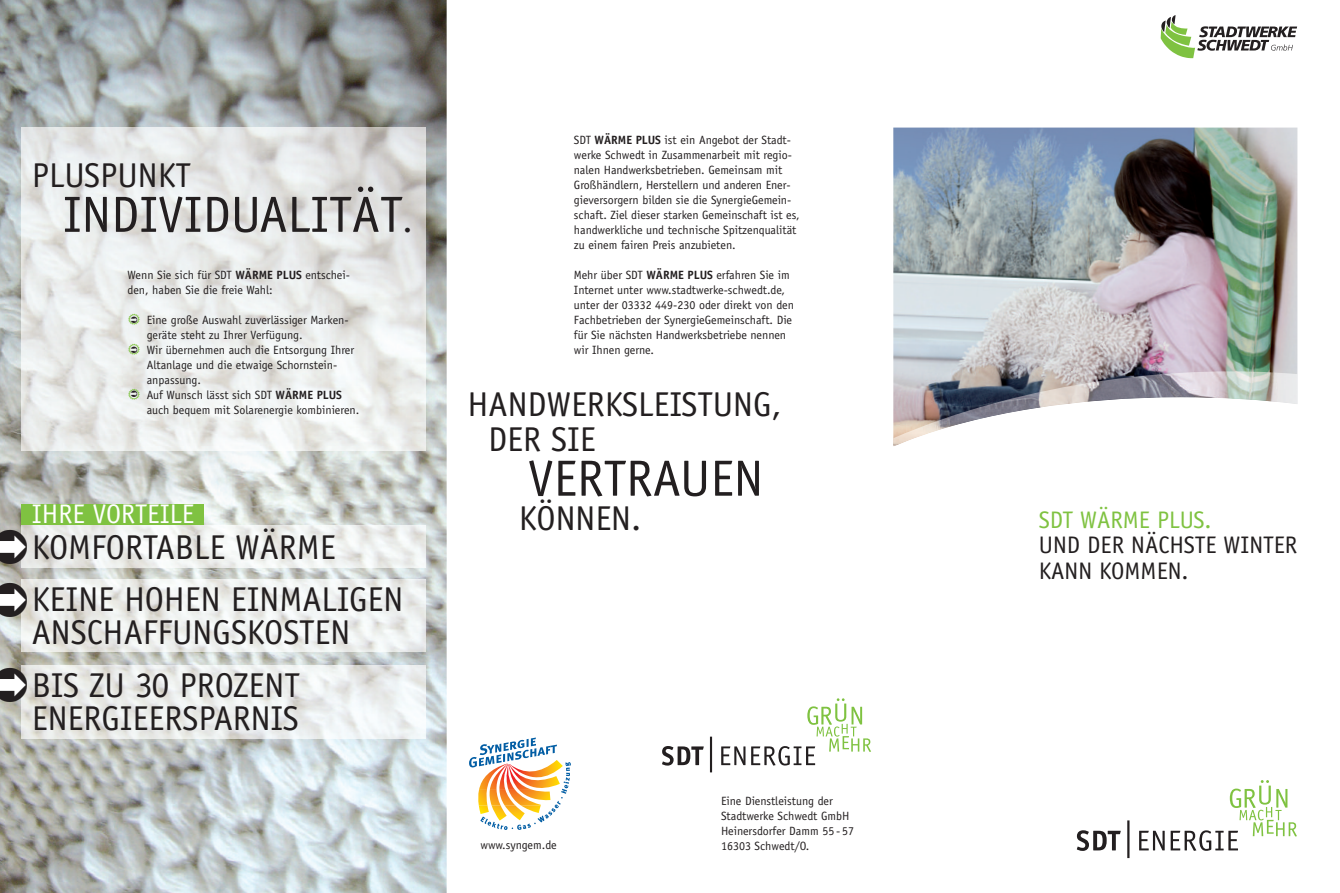
<style>
.page{position:relative;width:1340px;height:893px;background:#fff}
.page>*{position:absolute;margin:0;border:0;box-sizing:border-box;transform-origin:0 0}
.t1{font:51px "Officina Sans";color:#231f20}
.t2{font:34.5px/52.5px "Officina Sans";color:#231f20}
.t3{font:27px "Officina Sans";color:#fff}
.t4{font:24px/25.5px "Officina Sans";color:#231f20}
.t5{font:24px "Officina Sans";color:#7fc241}
.t6{font:12px/15px "Officina Sans";color:#231f20}
.s1{font-size:34.5px}
.s2{font-weight:700}
.s3{font-size:36px}
</style>
<div class="page">
<img style="left:893px;top:128px;width:404px;height:243px">
<img style="left:893px;top:371px;width:404px;height:69px">
<svg style="left:1076px;top:830px;width:44px;height:21px"></svg>
<svg style="left:1139px;top:831px;width:25px;height:19px"></svg>
<hr style="left:1127px;top:820px;width:2px;height:38px;background:#231f20">
<svg style="left:1170px;top:780px;width:126px;height:71px"></svg>
<svg style="left:1160px;top:15px;width:137px;height:43px"></svg>
<svg style="left:662px;top:746px;width:41px;height:20px"></svg>
<svg style="left:721px;top:746px;width:24px;height:19px"></svg>
<hr style="left:710px;top:737px;width:2px;height:35px;background:#231f20">
<svg style="left:751px;top:698px;width:120px;height:67px"></svg>
<svg style="left:469px;top:737px;width:102px;height:93px"></svg>
<img style="left:479px;top:805px;width:61px;height:16px">
<img style="left:478px;top:790px;width:72px;height:15px">
<img style="left:479px;top:760px;width:84px;height:32px">
<svg style="left:504px;top:764px;width:14px;height:14px"></svg>
<img style="left:0;top:0;width:446px;height:893px">
<img style="left:21px;top:128px;width:404px;height:323px">
<img style="left:21px;top:525px;width:404px;height:42px">
<img style="left:21px;top:579px;width:404px;height:72px">
<img style="left:21px;top:666px;width:404px;height:72px">
<div style="left:21px;top:504px;width:183px;height:20px;background:#7fc241"></div>
<svg style="left:128px;top:313px;width:12px;height:12px"></svg>
<svg style="left:128px;top:344px;width:12px;height:11px"></svg>
<svg style="left:128px;top:388px;width:12px;height:12px"></svg>
<svg style="left:0;top:529px;width:27px;height:34px"></svg>
<svg style="left:0;top:583px;width:27px;height:34px"></svg>
<svg style="left:0;top:668px;width:27px;height:34px"></svg>
<h2 class="t2" style="left:32px;top:152px;width:161px">PLUSPUNKT</h2>
<h1 class="t1" style="left:63px;top:195px;width:351px">INDIVIDUALITÄT<span class="s1">.</span></h1>
<p class="t6" style="left:128px;top:268px;width:224px">Wenn Sie sich für SDT <span class="s2">WÄRME PLUS</span> entschei&shy;den, haben Sie die freie Wahl:</p>
<p class="t6" style="left:147px;top:313px;width:214px">Eine große Auswahl zuverlässiger Marken&shy;geräte steht zu Ihrer Verfügung.<br>Wir übernehmen auch die Entsorgung Ihrer Altanlage und die etwaige Schornstein&shy;anpassung.<br>Auf Wunsch lässt sich SDT <span class="s2">WÄRME PLUS </span>auch bequem mit Solarenergie kombinieren.</p>
<h3 class="t3" style="left:32px;top:504px;width:164px">IHRE VORTEILE</h3>
<h2 class="t2" style="left:32px;top:524px;width:373px">KOMFORTABLE WÄRME<br>KEINE HOHEN EINMALIGEN</h2>
<h2 class="t2" style="left:32px;top:609px;width:320px">ANSCHAFFUNGSKOSTEN<br>BIS ZU <span class="s3">30</span> PROZENT</h2>
<h2 class="t2" style="left:32px;top:695px;width:268px">ENERGIEERSPARNIS</h2>
<p class="t6" style="left:574px;top:133px;width:227px">SDT <span class="s2">WÄRME PLUS</span> ist ein Angebot der Stadt&shy;werke Schwedt in Zusammenarbeit mit regio&shy;nalen Handwerksbetrieben. Gemeinsam mit Großhändlern, Herstellern und anderen Ener&shy;gieversorgern bilden sie die SynergieGemein&shy;schaft. Ziel dieser starken Gemeinschaft ist es, handwerkliche und technische Spitzenqualität zu einem fairen Preis anzubieten.</p>
<p class="t6" style="left:574px;top:268px;width:221px">Mehr über SDT <span class="s2">WÄRME PLUS</span> erfahren Sie im Internet unter www.stadtwerke-schwedt.de, unter der 03332 449-230 oder direkt von den Fachbetrieben der SynergieGemeinschaft. Die für Sie nächsten Handwerksbetriebe nennen wir Ihnen gerne.</p>
<h2 class="t2" style="left:488px;top:390px;width:295px;line-height:34.5px;text-indent:-20px">HANDWERKSLEISTUNG,<br>DER SIE</h2>
<h1 class="t1" style="left:528px;top:459px;width:237px">VERTRAUEN</h1>
<h2 class="t2" style="left:518px;top:495px;width:124px">KÖNNEN.</h2>
<p class="t6" style="left:480px;top:839px;width:78px">www.syngem.de</p>
<p class="t6" style="left:721px;top:794px;width:135px">Eine Dienstleistung der<br>Stadtwerke Schwedt GmbH<br>Heinersdorfer Damm 55 - 57<br>16303 Schwedt/O.</p>
<h3 class="t5" style="left:1038px;top:510px;width:174px">SDT WÄRME PLUS.</h3>
<h3 class="t4" style="left:1038px;top:534px;width:260px">UND DER NÄCHSTE WINTER<br>KANN KOMMEN.</h3>
</div>
